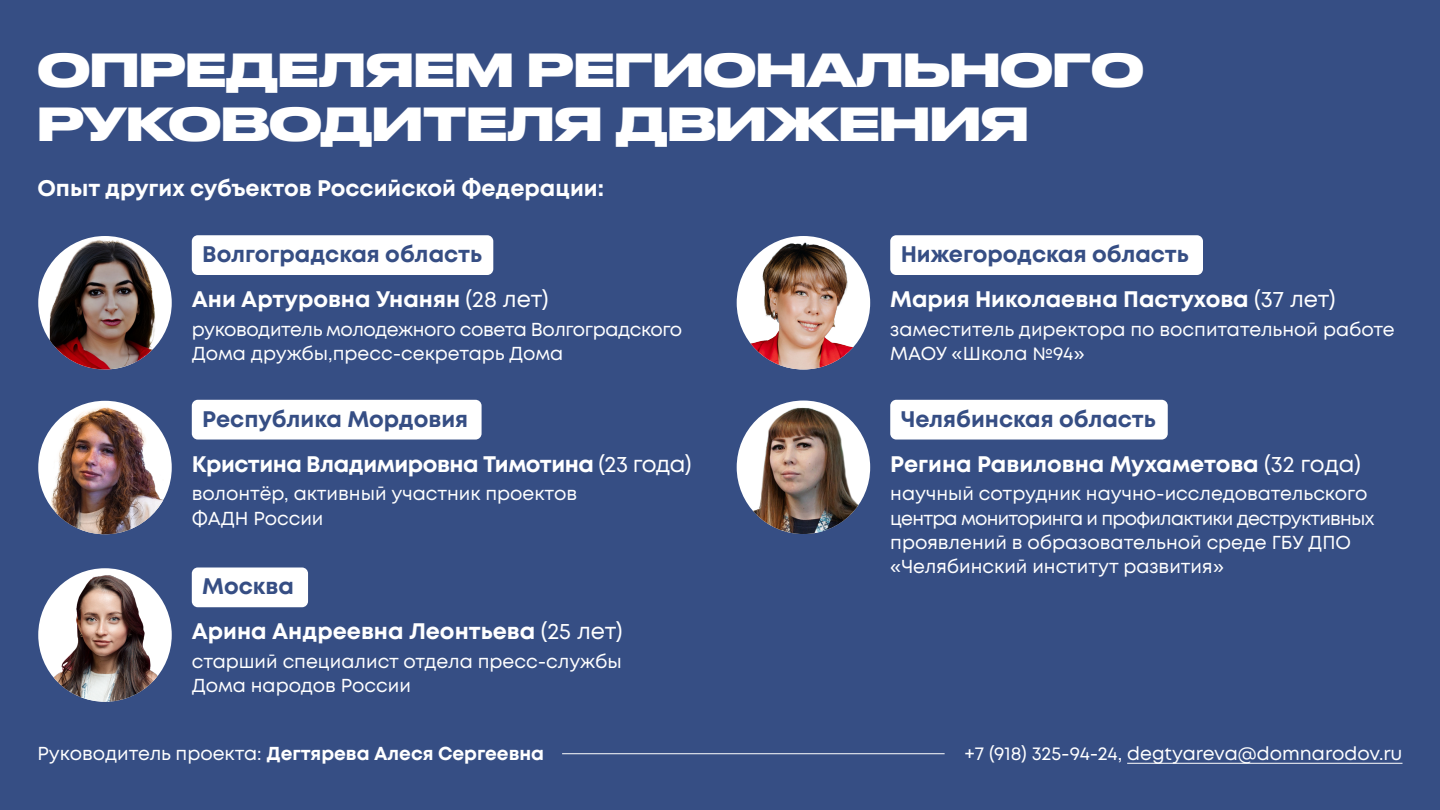
<style>
.page{position:relative;width:1440px;height:810px;background:#364e84}
.page>*{position:absolute;margin:0;border:0;box-sizing:border-box;transform-origin:0 0}
.t1{font:700 45px/54px "Druk Wide Cyr";color:#fff}
.t2{font:700 22.5px "Mont";color:#fff}
.t3{font:700 22.5px "Mont";color:#364e84}
.t4{font:700 22.5px "Mont";letter-spacing:-.02em;color:#fff}
.t5{font:18.75px/24.4px "Mont";color:#fff}
.t6{font:18.75px/24.4px "Mont";letter-spacing:-.02em;color:#fff}
.t7{font:700 18.75px "Mont";color:#fff}
.s1{font-weight:400}
</style>
<div class="page">
<hr style="left:1127px;top:763px;width:276px;height:1px;background:#fff">
<hr style="left:562px;top:753px;width:383px;height:1px;background:#fff">
<div style="left:192px;top:235px;width:301px;height:40px;background:#fff;border-radius:6px"></div>
<div style="left:192px;top:400px;width:290px;height:40px;background:#fff;border-radius:6px"></div>
<div style="left:192px;top:568px;width:116px;height:39px;background:#fff;border-radius:6px"></div>
<div style="left:890px;top:400px;width:278px;height:40px;background:#fff;border-radius:6px"></div>
<div style="left:890px;top:235px;width:313px;height:40px;background:#fff;border-radius:6px"></div>
<div style="left:38px;top:236px;width:134px;height:134px;background:#fff;border-radius:50%"></div>
<img style="left:50px;top:237px;width:110px;height:133px">
<img style="left:38px;top:401px;width:134px;height:133px;border-radius:67px">
<img style="left:38px;top:568px;width:134px;height:134px;border-radius:67px">
<img style="left:737px;top:402px;width:133px;height:132px">
<img style="left:737px;top:236px;width:133px;height:134px;border-radius:67px">
<h1 class="t1" style="left:38px;top:40px;width:1108px">ОПРЕДЕЛЯЕМ РЕГИОНАЛЬНОГО<br>РУКОВОДИТЕЛЯ ДВИЖЕНИЯ</h1>
<p class="t2" style="left:38px;top:174px;width:568px">Опыт других субъектов Российской Федерации:</p>
<p class="t3" style="left:202px;top:240px;width:281px">Волгоградская область</p>
<p class="t2" style="left:192px;top:285px;width:358px">Ани Артуровна Унанян <span class="s1">(28 лет)</span></p>
<p class="t6" style="left:192px;top:317px;width:492px">руководитель молодежного совета Волгоградского<br>Дома дружбы,пресс-секретарь Дома</p>
<p class="t3" style="left:202px;top:404px;width:267px">Республика Мордовия</p>
<p class="t4" style="left:192px;top:449px;width:501px">Кристина Владимировна Тимотина <span class="s1">(23 года)</span></p>
<p class="t5" style="left:192px;top:482px;width:387px">волонтёр, активный участник проектов<br>ФАДН России</p>
<p class="t3" style="left:202px;top:572px;width:93px">Москва</p>
<p class="t2" style="left:192px;top:617px;width:432px">Арина Андреевна Леонтьева <span class="s1">(25 лет)</span></p>
<p class="t5" style="left:192px;top:649px;width:432px">старший специалист отдела пресс-службы<br>Дома народов России</p>
<p class="t3" style="left:901px;top:240px;width:290px">Нижегородская область</p>
<p class="t2" style="left:890px;top:285px;width:447px">Мария Николаевна Пастухова <span class="s1">(37 лет)</span></p>
<p class="t5" style="left:890px;top:317px;width:506px">заместитель директора по воспитательной работе<br>МАОУ «Школа №94»</p>
<p class="t3" style="left:901px;top:404px;width:257px">Челябинская область</p>
<p class="t2" style="left:890px;top:449px;width:472px">Регина Равиловна Мухаметова <span class="s1">(32 года)</span></p>
<p class="t5" style="left:890px;top:482px;width:486px">научный сотрудник научно-исследовательского центра мониторинга и профилактики деструктивных проявлений в образовательной среде ГБУ ДПО «Челябинский институт развития»</p>
<p class="t7" style="left:38px;top:741px;width:508px"><span class="s1">Руководитель проекта:</span> Дегтярева Алеся Сергеевна</p>
<p class="t5" style="left:965px;top:741px;width:439px">+7 (918) 325-94-24, degtyareva@domnarodov.ru</p>
</div>
